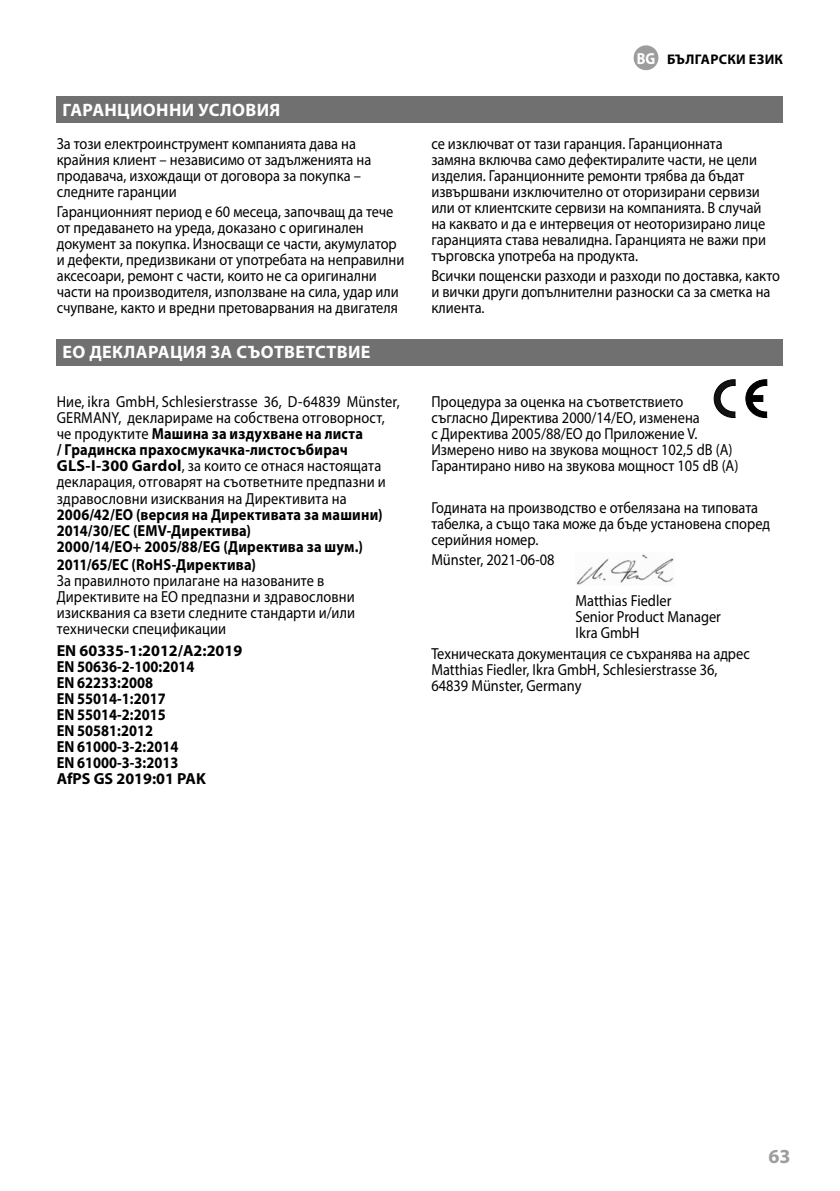
<style>
.page{position:relative;width:840px;height:1191px;background:#fff}
.page>*{position:absolute;margin:0;border:0;box-sizing:border-box;transform-origin:0 0}
.t1{font:700 20px "Myriad Pro";color:#9d9d9d}
.t2{font:700 18px "Myriad Pro";letter-spacing:.02em;color:#fff}
.t3{font:16px/16px "Myriad Pro";color:#000;scale:.9 1}
.t4{font:700 16px/16px "Myriad Pro";color:#000}
.t5{font:700 16px/16px "Myriad Pro";color:#000;scale:.9 1}
.t6{font:700 14px "Myriad Pro";letter-spacing:.02em;color:#000}
.s1{font-weight:700}
.s2{font-size:16px;color:#fff}
</style>
<div class="page">
<div style="left:57px;top:96px;width:725px;height:27px;background:#707070"></div>
<div style="left:57px;top:339px;width:725px;height:27px;background:#707070"></div>
<svg style="left:745px;top:379px;width:22px;height:39px"></svg>
<div style="left:750px;top:395px;width:12px;height:7px;background:#000;border:1px solid #000"></div>
<svg style="left:713px;top:379px;width:22px;height:39px"></svg>
<img style="left:576px;top:554px;width:98px;height:31px">
<div style="left:633px;top:45px;width:25px;height:25px;background:#9d9d9d;border-radius:50%"></div>
<p class="t2" style="left:63px;top:98px;width:219px">ГАРАНЦИОННИ УСЛОВИЯ</p>
<p class="t3" style="left:57px;top:135px;width:351px">За този електроинструмент компанията дава на край ния клиент – независимо от задълженията на продавача, изхождащи от договора за покупка – следните гаранции</p>
<p class="t3" style="left:57px;top:203px;width:387px">Гаранционният период е 60 месеца, започващ да тече от предаването на уреда, доказано с оригинален документ за покупка. Износващи се части, aкумулатор и дефекти, предизвикани от употребата на неправилни аксесоари, ремонт с части, които не са оригинални части на производителя, използване на сила, удар или счупване, както и вредни претоварвания на двигателя</p>
<p class="t2" style="left:63px;top:341px;width:309px">ЕO ДЕКЛАРАЦИЯ ЗА СЪОТВЕТСТВИЕ</p>
<p class="t3" style="left:57px;top:394px;width:382px">Ние, ikra GmbH, Schlesierstrasse 36, D-64839 Münster, GERMANY, декларираме на собствена отговорност, че продуктите <span class="s1">Машина за издухване на листа<br>/ Градинска прахосмукачка-листосъбирач GLS-I-300 Gardol</span>, за които се отнася настоящата декларация, отговарят на съответните предпазни и здравословни изисквания на Директивита на</p>
<p class="t5" style="left:57px;top:505px;width:363px">2006/42/EO (версия на Директивата за машини)<br>2014/30/ЕС (EMV-Директива)<br>2000/14/EO+ 2005/88/EG (Директива за шум.)</p>
<p class="t5" style="left:57px;top:556px;width:223px">2011/65/ЕС (RoHS-Директива)</p>
<p class="t3" style="left:57px;top:573px;width:333px">За правилното прилагане на назованите в Директивите на ЕО предпазни и здравословни изисквания са взети следните стандарти и/или технически спецификации</p>
<p class="t4" style="left:57px;top:642px;width:187px">EN 60335-1:2012/A2:2019<br>EN 50636-2-100:2014<br>EN 62233:2008<br>EN 55014-1:2017<br>EN 55014-2:2015<br>EN 50581:2012<br>EN 61000-3-2:2014<br>EN 61000-3-3:2013<br>AfPS GS 2019:01 PAK</p>
<p class="t6" style="left:636px;top:50px;width:148px"><span class="s2">BG</span> БЪЛГАРСКИ ЕЗИК</p>
<p class="t3" style="left:431px;top:135px;width:373px">се изключват от тази гаранция. Гаранционната замяна включва само дефектиралите части, не цели изделия. Гаранционните ремонти трябва да бъдат извършвани изключително от оторизирани сервизи или от клиентските сервизи на компанията. В случай на каквато и да е интервеция от неоторизирано лице гаранцията става невалидна. Гаранцията не важи при търговска употреба на продукта.</p>
<p class="t3" style="left:431px;top:267px;width:388px">Всички пощенски разходи и разходи по доставка, както и вички други допълнителни разноски са за сметка на клиента.</p>
<p class="t3" style="left:431px;top:394px;width:342px">Процедура за оценка на съответствието съгласно Директива 2000/14/ЕО, изменена<br>с Директива 2005/88/ЕО до Приложение V.<br>Измерено ниво на звукова мощност 102,5 dB (A)<br>Гарантирано ниво на звукова мощност 105 dB (A)</p>
<p class="t3" style="left:431px;top:499px;width:378px">Годината на производство е отбелязана на типовата табелка, а също така може да бъде установена според серийния номер.</p>
<p class="t3" style="left:431px;top:551px;width:138px">Münster, 2021-06-08</p>
<p class="t3" style="left:575px;top:592px;width:163px">Matthias Fiedler<br>Senior Product Manager<br>Ikra GmbH</p>
<p class="t3" style="left:431px;top:645px;width:355px">Техническата документация се съхранява на адрес<br>Matthias Fiedler, Ikra GmbH, Schlesierstrasse 36,<br>64839 Münster, Germany</p>
<p class="t1" style="left:768px;top:1142px;width:24px">63</p>
</div>
